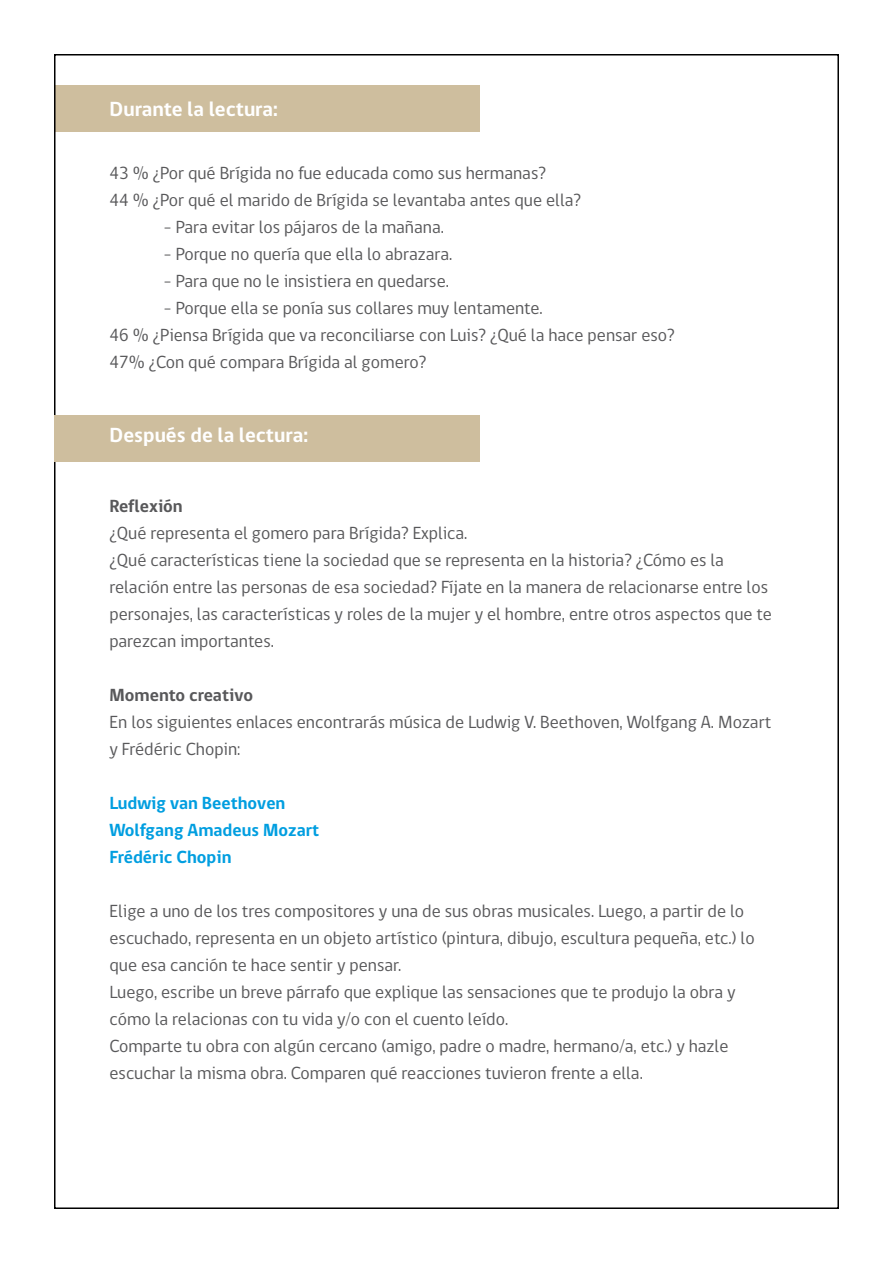
<style>
.page{position:relative;width:893px;height:1263px;background:#fff}
.page>*{position:absolute;margin:0;border:0;box-sizing:border-box;transform-origin:0 0}
.t1{font:700 21px "gob CL";color:#fff}
.t2{font:18px/27px "gob CL";color:#58585a}
.t3{font:700 18px/27px "gob CL";color:#009ee0}
.t4{font:700 18px "gob CL";color:#58585a}
</style>
<div class="page">
<div style="left:54px;top:85px;width:425px;height:46px;background:#cebe9e"></div>
<div style="left:54px;top:415px;width:425px;height:46px;background:#cebe9e"></div>
<p class="t1" style="left:109px;top:95px;width:170px">Durante la lectura:</p>
<p class="t2" style="left:109px;top:160px;width:473px">43 % ¿Por qué Brígida no fue educada como sus hermanas?<br>44 % ¿Por qué el marido de Brígida se levantaba antes que ella?</p>
<p class="t2" style="left:163px;top:214px;width:282px">- Para evitar los pájaros de la mañana.</p>
<p class="t2" style="left:163px;top:241px;width:290px">- Porque no quería que ella lo abrazara.</p>
<p class="t2" style="left:163px;top:268px;width:287px">- Para que no le insistiera en quedarse.</p>
<p class="t2" style="left:109px;top:295px;width:567px;text-indent:54px">- Porque ella se ponía sus collares muy lentamente.<br>46 % ¿Piensa Brígida que va reconciliarse con Luis? ¿Qué la hace pensar eso?<br>47% ¿Con qué compara Brígida al gomero?</p>
<p class="t1" style="left:109px;top:421px;width:200px">Después de la lectura:</p>
<p class="t4" style="left:109px;top:494px;width:75px">Reflexión</p>
<p class="t2" style="left:109px;top:520px;width:664px">¿Qué representa el gomero para Brígida? Explica.<br>¿Qué características tiene la sociedad que se representa en la historia? ¿Cómo es la relación entre las personas de esa sociedad? Fíjate en la manera de relacionarse entre los personajes, las características y roles de la mujer y el hombre, entre otros aspectos que te parezcan importantes.</p>
<p class="t4" style="left:109px;top:683px;width:145px">Momento creativo</p>
<p class="t2" style="left:109px;top:709px;width:663px">En los siguientes enlaces encontrarás música de Ludwig V. Beethoven, Wolfgang A. Mozart y Frédéric Chopin:</p>
<p class="t3" style="left:109px;top:790px;width:211px">Ludwig van Beethoven<br>Wolfgang Amadeus Mozart<br>Frédéric Chopin</p>
<p class="t2" style="left:109px;top:898px;width:647px">Elige a uno de los tres compositores y una de sus obras musicales. Luego, a partir de lo escuchado, representa en un objeto artístico (pintura, dibujo, escultura pequeña, etc.) lo que esa canción te hace sentir y pensar.<br>Luego, escribe un breve párrafo que explique las sensaciones que te produjo la obra y cómo la relacionas con tu vida y/o con el cuento leído.<br>Comparte tu obra con algún cercano (amigo, padre o madre, hermano/a, etc.) y hazle escuchar la misma obra. Comparen qué reacciones tuvieron frente a ella.</p>
</div>
